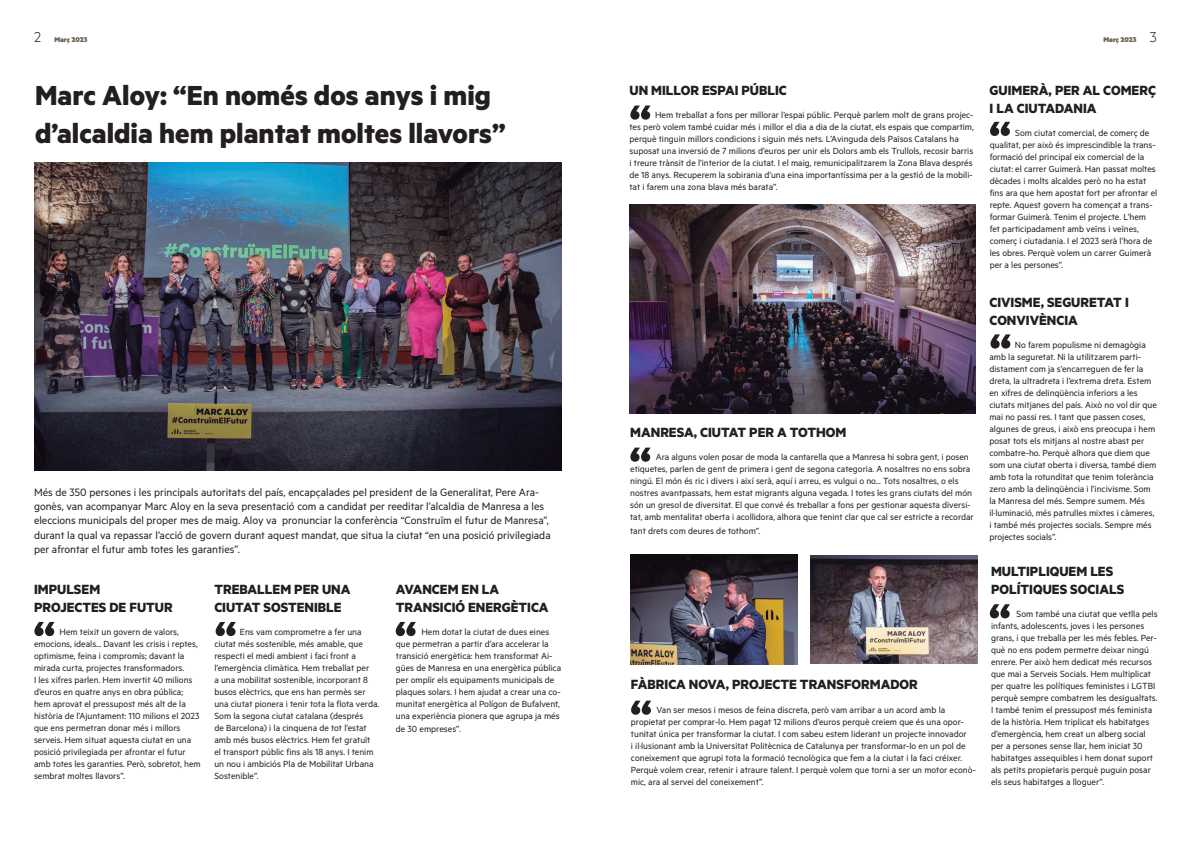
<style>
.page{position:relative;width:1191px;height:842px;background:#fff}
.page>*{position:absolute;margin:0;border:0;box-sizing:border-box;transform-origin:0 0}
.t1{font:700 50px "Metric";color:#231f20}
.t2{font:700 31px/38px "Metric";color:#231f20}
.t3{font:700 15px/18px "Metric";color:#231f20}
.t4{font:12px/14.4px "Metric";color:#231f20}
.t5{font:10px/12px "Metric";color:#231f20}
.t6{font:900 7.8px "Metric";color:#6c6153}
.s1{font-weight:300;font-size:16px;color:#231f20}
</style>
<div class="page">
<img style="left:34px;top:163px;width:527px;height:308px">
<img style="left:629px;top:205px;width:346px;height:209px">
<img style="left:630px;top:555px;width:167px;height:109px">
<img style="left:810px;top:556px;width:167px;height:107px">
<p class="t6" style="left:34px;top:34px;width:55px"><span class="s1">2</span> Març 2023</p>
<p class="t6" style="left:1103px;top:34px;width:55px">Març 2023 <span class="s1">3</span></p>
<h2 class="t2" style="left:35px;top:76px;width:472px">Marc Aloy: “En només dos anys i mig d’alcaldia hem plantat moltes llavors”</h2>
<p class="t4" style="left:34px;top:484px;width:518px">Més de 350 persones i les principals autoritats del país, encapçalades pel president de la Generalitat, Pere Ara&shy;gonès, van acompanyar Marc Aloy en la seva presentació com a candidat per reeditar l’alcaldia de Manresa a les eleccions municipals del proper mes de maig. Aloy va pronunciar la conferència “Construïm el futur de Manresa”, durant la qual va repassar l’acció de govern durant aquest mandat, que situa la ciutat “en una posició privilegiada per afrontar el futur amb totes les garanties”.</p>
<h3 class="t3" style="left:34px;top:580px;width:140px">IMPULSEM<br>PROJECTES DE FUTUR</h3>
<p class="t5" style="left:34px;top:626px;width:168px;text-indent:26px">Hem teixit un govern de valors, emocions, ideals... Davant les crisis i reptes, optimisme, feina i compromís; davant la mirada curta, projectes transformadors.<br>I les xifres parlen. Hem invertit 40 milions d’euros en quatre anys en obra pública; hem aprovat el pressupost més alt de la història de l’Ajuntament: 110 milions el 2023 que ens permetran donar més i millors serveis. Hem situat aquesta ciutat en una posició privilegiada per afrontar el futur amb totes les garanties. Però, sobretot, hem sembrat moltes llavors”.</p>
<h3 class="t3" style="left:396px;top:580px;width:154px">AVANCEM EN LA<br>TRANSICIÓ ENERGÈTICA</h3>
<p class="t5" style="left:396px;top:626px;width:167px;text-indent:26px">Hem dotat la ciutat de dues eines que permetran a partir d’ara accelerar la transició energètica: hem transformat Ai&shy;gües de Manresa en una energètica pública per omplir els equipaments municipals de plaques solars. I hem ajudat a crear una co&shy;munitat energètica al Polígon de Bufalvent, una experiència pionera que agrupa ja més</p>
<p class="t5" style="left:396px;top:723px;width:66px">de 30 empreses”.</p>
<h3 class="t3" style="left:214px;top:580px;width:138px">TREBALLEM PER UNA<br>CIUTAT SOSTENIBLE</h3>
<p class="t5" style="left:214px;top:626px;width:166px;text-indent:26px">Ens vam comprometre a fer una ciutat més sostenible, més amable, que respecti el medi ambient i faci front a l’emergència climàtica. Hem treballat per<br>a una mobilitat sostenible, incorporant 8 busos elèctrics, que ens han permès ser una ciutat pionera i tenir tota la flota verda.<br>Som la segona ciutat catalana (després<br>de Barcelona) i la cinquena de tot l’estat amb més busos elèctrics. Hem fet gratuït el transport públic fins als 18 anys. I tenim un nou i ambiciós Pla de Mobilitat Urbana Sostenible”.</p>
<h1 class="t1" style="left:34px;top:606px;width:23px">“</h1>
<h1 class="t1" style="left:215px;top:606px;width:23px">“</h1>
<h1 class="t1" style="left:395px;top:606px;width:23px">“</h1>
<h3 class="t3" style="left:629px;top:81px;width:159px">UN MILLOR ESPAI PÚBLIC</h3>
<p class="t5" style="left:629px;top:109px;width:346px;text-indent:26px">Hem treballat a fons per millorar l’espai públic. Perquè parlem molt de grans projec&shy;tes però volem també cuidar més i millor el dia a dia de la ciutat, els espais que compartim, perquè tinguin millors condicions i siguin més nets. L’Avinguda dels Països Catalans ha suposat una inversió de 7 milions d’euros per unir els Dolors amb els Trullols, recosir barris i treure trànsit de l’interior de la ciutat. I el maig, remunicipalitzarem la Zona Blava després de 18 anys. Recuperem la sobirania d’una eina importantíssima per a la gestió de la mobili&shy;tat i farem una zona blava més barata”.</p>
<h1 class="t1" style="left:629px;top:90px;width:23px">“</h1>
<h3 class="t3" style="left:630px;top:423px;width:218px">MANRESA, CIUTAT PER A TOTHOM</h3>
<p class="t5" style="left:630px;top:451px;width:345px;text-indent:26px">Ara alguns volen posar de moda la cantarella que a Manresa hi sobra gent, i posen etiquetes, parlen de gent de primera i gent de segona categoria. A nosaltres no ens sobra ningú. El món és ric i divers i així serà, aquí i arreu, es vulgui o no... Tots nosaltres, o els nostres avantpassats, hem estat migrants alguna vegada. I totes les grans ciutats del món són un gresol de diversitat. El que convé és treballar a fons per gestionar aquesta diversi&shy;tat, amb mentalitat oberta i acollidora, alhora que tenint clar que cal ser estricte a recordar</p>
<p class="t5" style="left:630px;top:524px;width:131px">tant drets com deures de tothom”.</p>
<h1 class="t1" style="left:629px;top:432px;width:23px">“</h1>
<h3 class="t3" style="left:631px;top:675px;width:288px">FÀBRICA NOVA, PROJECTE TRANSFORMADOR</h3>
<p class="t5" style="left:631px;top:703px;width:346px;text-indent:26px">Van ser mesos i mesos de feina discreta, però vam arribar a un acord amb la propietat per comprar-lo. Hem pagat 12 milions d’euros perquè creiem que és una opor&shy;tunitat única per transformar la ciutat. I com sabeu estem liderant un projecte innovador<br>i il·lusionant amb la Universitat Politècnica de Catalunya per transformar-lo en un pol de coneixement que agrupi tota la formació tecnològica que fem a la ciutat i la faci créixer.<br>Perquè volem crear, retenir i atraure talent. I perquè volem que torni a ser un motor econò&shy;mic, ara al servei del coneixement”.</p>
<h1 class="t1" style="left:630px;top:685px;width:23px">“</h1>
<h3 class="t3" style="left:989px;top:81px;width:168px">GUIMERÀ, PER AL COMERÇ<br>I LA CIUTADANIA</h3>
<p class="t5" style="left:989px;top:127px;width:169px;text-indent:26px">Som ciutat comercial, de comerç de qualitat, per això és imprescindible la trans&shy;formació del principal eix comercial de la ciutat: el carrer Guimerà. Han passat moltes dècades i molts alcaldes però no ha estat fins ara que hem apostat fort per afrontar el repte. Aquest govern ha començat a trans&shy;formar Guimerà. Tenim el projecte. L’hem fet participadament amb veïns i veïnes, comerç i ciutadania. I el 2023 serà l’hora de les obres. Perquè volem un carrer Guimerà per a les persones”.</p>
<h1 class="t1" style="left:989px;top:106px;width:23px">“</h1>
<h3 class="t3" style="left:989px;top:293px;width:141px">CIVISME, SEGURETAT I<br>CONVIVÈNCIA</h3>
<p class="t5" style="left:989px;top:339px;width:169px;text-indent:26px">No farem populisme ni demagògia amb la seguretat. Ni la utilitzarem parti&shy;distament com ja s’encarreguen de fer la dreta, la ultradreta i l’extrema dreta. Estem en xifres de delinqüència inferiors a les ciutats mitjanes del país. Això no vol dir que mai no passi res. I tant que passen coses, algunes de greus, i això ens preocupa i hem posat tots els mitjans al nostre abast per combatre-ho. Perquè alhora que diem que som una ciutat oberta i diversa, també diem amb tota la rotunditat que tenim tolerància zero amb la delinqüència i l’incivisme. Som la Manresa del més. Sempre sumem. Més il·luminació, més patrulles mixtes i càmeres, i també més projectes socials. Sempre més projectes socials”.</p>
<h1 class="t1" style="left:989px;top:319px;width:23px">“</h1>
<h3 class="t3" style="left:991px;top:562px;width:135px">MULTIPLIQUEM LES<br>POLÍTIQUES SOCIALS</h3>
<p class="t5" style="left:991px;top:608px;width:168px;text-indent:26px">Som també una ciutat que vetlla pels infants, adolescents, joves i les persones grans, i que treballa per les més febles. Per&shy;què no ens podem permetre deixar ningú enrere. Per això hem dedicat més recursos que mai a Serveis Socials. Hem multiplicat per quatre les polítiques feministes i LGTBI perquè sempre combatrem les desigualtats.<br>I també tenim el pressupost més feminista de la història. Hem triplicat els habitatges d’emergència, hem creat un alberg social per a persones sense llar, hem iniciat 30 habitatges assequibles i hem donat suport als petits propietaris perquè puguin posar els seus habitatges a lloguer”.</p>
<h1 class="t1" style="left:989px;top:589px;width:23px">“</h1>
</div>
